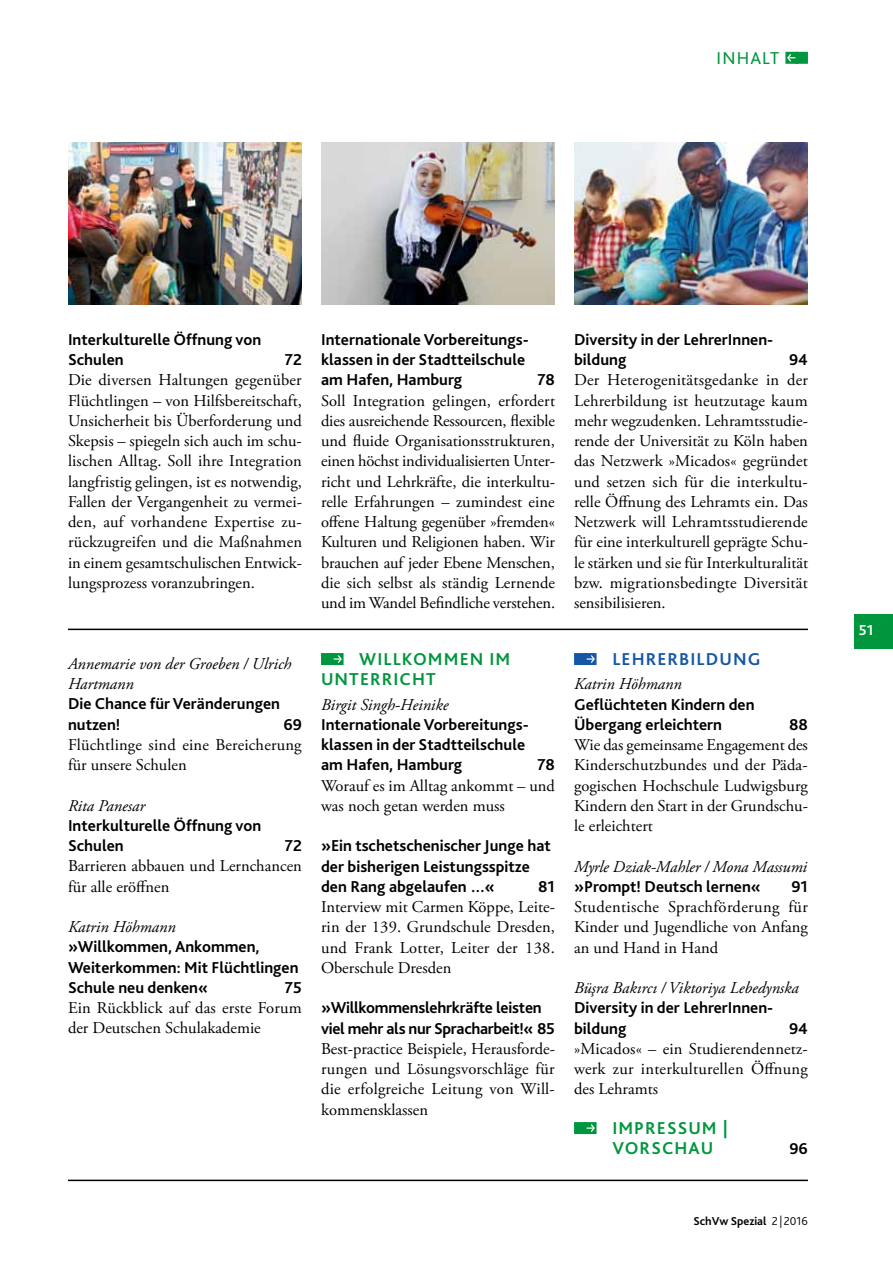
<style>
.page{position:relative;width:893px;height:1263px;background:#fff}
.page>*{position:absolute;margin:0;border:0;box-sizing:border-box;transform-origin:0 0}
.t1{font:700 18px/19.8px "Bliss 2";letter-spacing:.06em;color:#00963e}
.t2{font:700 18px "Bliss 2";letter-spacing:.06em;color:#1557a5}
.t3{font:18px "Bliss 2";letter-spacing:.065em;color:#00963e}
.t4{font:16.5px/20.2px "Adobe Garamond Pro";color:#000;text-align:justify}
.t5{font:700 16.5px/20.2px "Bliss 2";color:#000}
.t6{font:italic 16.5px/20.2px "Adobe Garamond Pro";color:#000}
.t7{font:700 15px "Bliss 2";color:#fff}
.t8{font:700 12px "Bliss 2";color:#000}
.s1{font-weight:300}
</style>
<div class="page">
<div style="left:855px;top:614px;width:38px;height:34px;background:#00963e"></div>
<svg style="left:785px;top:52px;width:23px;height:12px"></svg>
<svg style="left:574px;top:653px;width:23px;height:12px"></svg>
<svg style="left:574px;top:1122px;width:23px;height:12px"></svg>
<svg style="left:321px;top:653px;width:23px;height:12px"></svg>
<img style="left:321px;top:142px;width:234px;height:162px">
<img style="left:574px;top:142px;width:234px;height:162px">
<hr style="left:68px;top:629px;width:740px;height:1px;background:#000">
<hr style="left:68px;top:1179px;width:740px;height:2px;background:#000">
<img style="left:68px;top:142px;width:234px;height:162px">
<p class="t3" style="left:717px;top:47px;width:64px">inhalt</p>
<p class="t5" style="left:68px;top:329px;width:195px">I nterkulturelle Öffnung von<br>Schulen</p>
<p class="t5" style="left:285px;top:349px;width:19px">72</p>
<p class="t4" style="left:68px;top:371px;width:236px">Die diversen Haltungen gegenüber Flüchtlingen – von Hilfsbereitschaft, Unsicherheit bis Überforderung und Skepsis – spiegeln sich auch im schu&shy;lischen Alltag. Soll ihre Integration langfristig gelingen, ist es notwendig, Fallen der Vergangenheit zu vermei&shy;den, auf vorhandene Expertise zu&shy;rückzugreifen und die Maßnahmen in einem gesamtschulischen Entwick&shy;lungsprozess voranzubringen.</p>
<p class="t6" style="left:68px;top:654px;width:225px">Annemarie von der Groeben / Ulrich<br>Hartmann</p>
<p class="t5" style="left:68px;top:693px;width:213px">Die Chance für Veränderungen nutzen!</p>
<p class="t5" style="left:283px;top:714px;width:20px">69</p>
<p class="t4" style="left:68px;top:735px;width:235px">Flüchtlinge sind eine Bereicherung für unsere Schulen</p>
<p class="t6" style="left:68px;top:796px;width:78px">Rita Panesar</p>
<p class="t5" style="left:68px;top:815px;width:195px">I nterkulturelle Öffnung von<br>Schulen</p>
<p class="t5" style="left:285px;top:835px;width:19px">72</p>
<p class="t4" style="left:68px;top:857px;width:235px">Barrieren abbauen und Lernchancen für alle eröffnen</p>
<p class="t6" style="left:68px;top:917px;width:109px">Katrin Höhmann</p>
<p class="t5" style="left:68px;top:936px;width:232px">»Willkommen, Ankommen,<br>Weiterkommen: M it Flüchtlingen<br>Schule neu denken«</p>
<p class="t5" style="left:285px;top:977px;width:18px">75</p>
<p class="t4" style="left:68px;top:998px;width:235px">Ein Rückblick auf das erste Forum der Deutschen Schulakademie</p>
<p class="t5" style="left:321px;top:329px;width:209px">I nternationale Vorbereitungs&shy;klassen in der Stadtteilschule am Hafen, Hamburg</p>
<p class="t5" style="left:538px;top:369px;width:19px">78</p>
<p class="t4" style="left:321px;top:391px;width:236px">Soll Integration gelingen, erfordert dies ausreichende Ressourcen, flexible und fluide Organisationsstrukturen, einen höchst individualisierten Unter&shy;richt und Lehrkräfte, die interkultu&shy;relle Erfahrungen – zumindest eine offene Haltung gegenüber »fremden« Kulturen und Religionen haben. Wir brauchen auf jeder Ebene Menschen, die sich selbst als ständig Lernende und im Wandel Befindliche verstehen.</p>
<p class="t1" style="left:321px;top:649px;width:191px;text-indent:38px">Willkommen im<br>Unterricht</p>
<p class="t6" style="left:321px;top:695px;width:129px">Birgit Singh-Heinike</p>
<p class="t5" style="left:321px;top:714px;width:209px">I nternationale Vorbereitungs&shy;klassen in der Stadtteilschule am Hafen, Hamburg</p>
<p class="t5" style="left:538px;top:754px;width:19px">78</p>
<p class="t4" style="left:321px;top:776px;width:235px">Worauf es im Alltag ankommt – und was noch getan werden muss</p>
<p class="t5" style="left:321px;top:835px;width:231px">»Ein tschetschenischer Junge hat der bisherigen Leistungsspitze den Rang abgelaufen …«</p>
<p class="t5" style="left:538px;top:876px;width:18px">81</p>
<p class="t4" style="left:321px;top:897px;width:236px">Interview mit Carmen Köppe, Leite&shy;rin der 139. Grundschule Dresden, und Frank Lotter, Leiter der 138.<br>Oberschule Dresden</p>
<p class="t5" style="left:321px;top:997px;width:235px">»Willkommenslehrkräfte leisten viel mehr als nur Spracharbeit!« 85</p>
<p class="t4" style="left:321px;top:1039px;width:235px">Best-practice Beispiele, Herausforde&shy;rungen und Lösungsvorschläge für die erfolgreiche Leitung von Will&shy;kommensklassen</p>
<p class="t5" style="left:574px;top:329px;width:201px">Diversity in der LehrerI nnen&shy;bildung</p>
<p class="t5" style="left:789px;top:349px;width:20px">94</p>
<p class="t4" style="left:574px;top:371px;width:236px">Der Heterogenitätsgedanke in der Lehrerbildung ist heutzutage kaum mehr wegzudenken. Lehramtsstudie&shy;rende der Universität zu Köln haben das Netzwerk »Micados« gegründet und setzen sich für die interkultu&shy;relle Öffnung des Lehramts ein. Das Netzwerk will Lehramtsstudierende für eine interkulturell geprägte Schu&shy;le stärken und sie für Interkulturalität bzw. migrationsbedingte Diversität sensibilisieren.</p>
<p class="t2" style="left:612px;top:648px;width:150px">Lehrerbildung</p>
<p class="t6" style="left:574px;top:674px;width:109px">Katrin Höhmann</p>
<p class="t5" style="left:574px;top:693px;width:182px">Geflüchteten Kindern den<br>Übergang erleichtern</p>
<p class="t5" style="left:789px;top:714px;width:20px">88</p>
<p class="t4" style="left:574px;top:735px;width:235px">Wie das gemeinsame Engagement des Kinderschutzbundes und der Päda&shy;gogischen Hochschule Ludwigsburg Kindern den Start in der Grundschu&shy;le erleichtert</p>
<p class="t6" style="left:574px;top:857px;width:235px">Myrle Dziak-Mahler / Mona Massumi</p>
<p class="t5" style="left:574px;top:876px;width:188px">»Prompt! Deutsch lernen«</p>
<p class="t5" style="left:791px;top:876px;width:18px">91</p>
<p class="t4" style="left:574px;top:897px;width:235px">Studentische Sprachförderung für Kinder und Jugendliche von Anfang an und Hand in Hand</p>
<p class="t6" style="left:574px;top:978px;width:226px">Büşra Bakırcı / Viktoriya Lebedynska</p>
<p class="t5" style="left:574px;top:997px;width:201px">Diversity in der LehrerI nnen&shy;bildung</p>
<p class="t5" style="left:789px;top:1017px;width:20px">94</p>
<p class="t4" style="left:574px;top:1039px;width:235px">»Micados« – ein Studierendennetz&shy;werk zur interkulturellen Öffnung des Lehramts</p>
<p class="t1" style="left:612px;top:1118px;width:117px">impressum |<br>Vorschau</p>
<p class="t5" style="left:789px;top:1138px;width:20px">96</p>
<p class="t8" style="left:693px;top:1213px;width:116px">SchVw Spezial <span class="s1">2|2016</span></p>
<p class="t7" style="left:859px;top:621px;width:16px">51</p>
</div>
